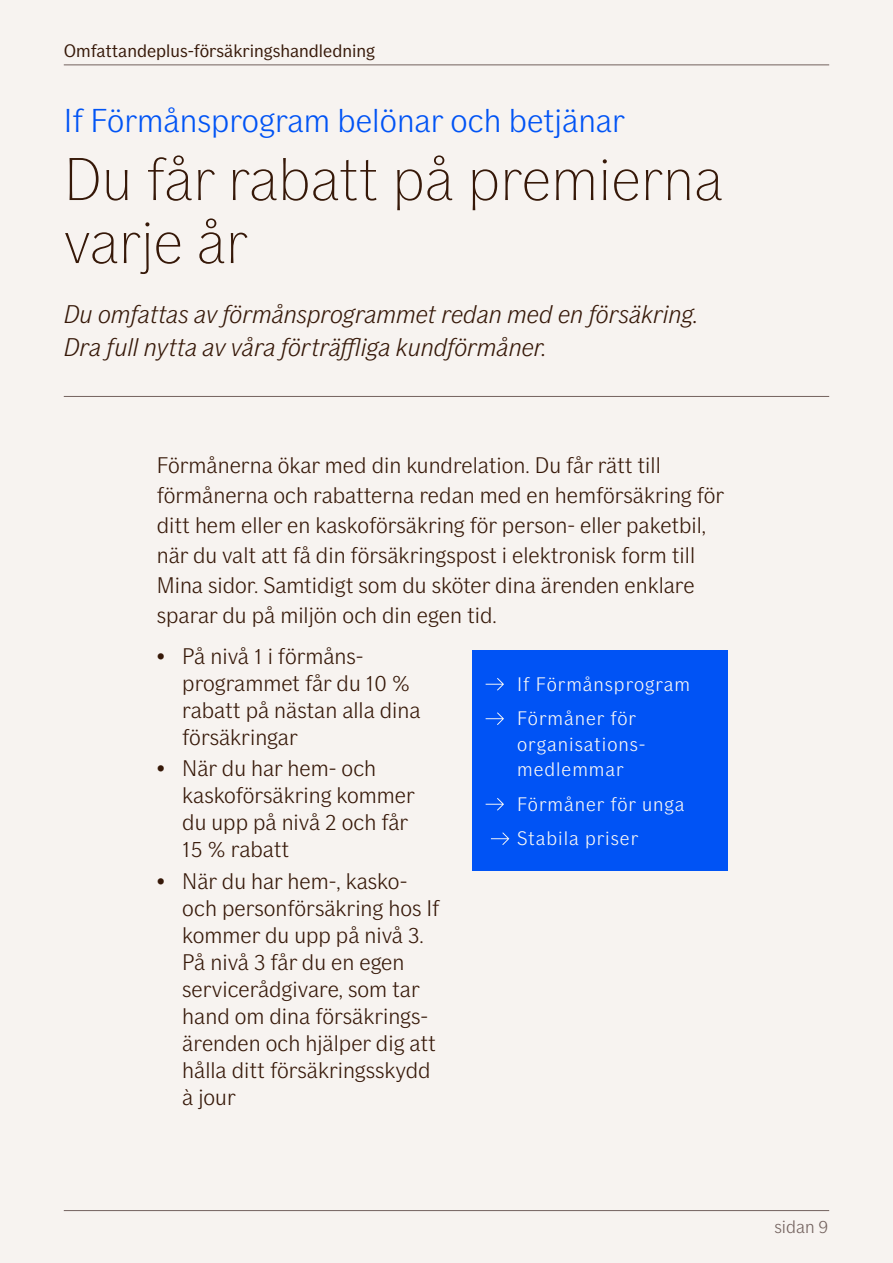
<style>
.page{position:relative;width:893px;height:1263px;background:#f7f3f0}
.page>*{position:absolute;margin:0;border:0;box-sizing:border-box;transform-origin:0 0}
.t1{font:100 60px/63px "If Sans";color:#361808}
.t2{font:300 33px "If Sans";color:#0053f5}
.t3{font:italic 300 25.5px/33px "If Sans";color:#361808}
.t4{font:300 22.5px/27px "If Sans";color:#361808}
.t5{font:300 19.5px/34.5px "If Sans";letter-spacing:.05em;color:#fbf9f7}
.t6{font:18px "If Sans";color:#361808}
.t7{font:300 18px "If Sans";color:#73625e}
</style>
<div class="page">
<hr style="left:64px;top:64px;width:765px;height:1px;background:#73625e">
<hr style="left:64px;top:1210px;width:765px;height:1px;background:#73625e">
<hr style="left:64px;top:396px;width:765px;height:1px;background:#73625e">
<div style="left:473px;top:650px;width:255px;height:221px;background:#0053f5"></div>
<svg style="left:486px;top:678px;width:18px;height:13px"></svg>
<svg style="left:486px;top:712px;width:18px;height:13px"></svg>
<svg style="left:486px;top:798px;width:18px;height:13px"></svg>
<svg style="left:491px;top:832px;width:18px;height:13px"></svg>
<p class="t6" style="left:64px;top:40px;width:313px">Omfattandeplus-försäkringshandledning</p>
<h2 class="t2" style="left:64px;top:102px;width:563px">If Förmånsprogram belönar och betjänar</h2>
<h1 class="t1" style="left:64px;top:148px;width:661px">Du får rabatt på premierna varje år</h1>
<p class="t3" style="left:64px;top:298px;width:636px">Du omfattas av förmånsprogrammet redan med en försäkring.<br>Dra full nytta av våra förträffliga kundförmåner.</p>
<p class="t4" style="left:157px;top:450px;width:569px;line-height:30px">Förmånerna ökar med din kundrelation. Du får rätt till förmånerna och rabatterna redan med en hemförsäkring för ditt hem eller en kaskoförsäkring för person- eller paketbil, när du valt att få din försäkringspost i elektronisk form till Mina sidor. Samtidigt som du sköter dina ärenden enklare sparar du på miljön och din egen tid.</p>
<p class="t4" style="left:182px;top:642px;width:240px;text-indent:-26px">• På nivå 1 i förmåns&shy;programmet får du 10 % rabatt på nästan alla dina försäkringar</p>
<p class="t4" style="left:182px;top:755px;width:234px;text-indent:-26px">• När du har hem- och kaskoförsäkring kommer du upp på nivå 2 och får<br>15 % rabatt</p>
<p class="t4" style="left:182px;top:867px;width:259px;text-indent:-26px">• När du har hem-, kasko&shy;och personförsäkring hos If kommer du upp på nivå 3.<br>På nivå 3 får du en egen servicerådgivare, som tar hand om dina försäkrings&shy;ärenden och hjälper dig att hålla ditt försäkringsskydd à jour</p>
<p class="t5" style="left:517px;top:667px;width:174px">If Förmånsprogram<br>Förmåner för</p>
<p class="t5" style="left:517px;top:731px;width:130px;line-height:25.5px">organisations&shy;medlemmar</p>
<p class="t5" style="left:517px;top:787px;width:169px">Förmåner för unga<br>Stabila priser</p>
<p class="t7" style="left:774px;top:1217px;width:55px">sidan 9</p>
</div>
